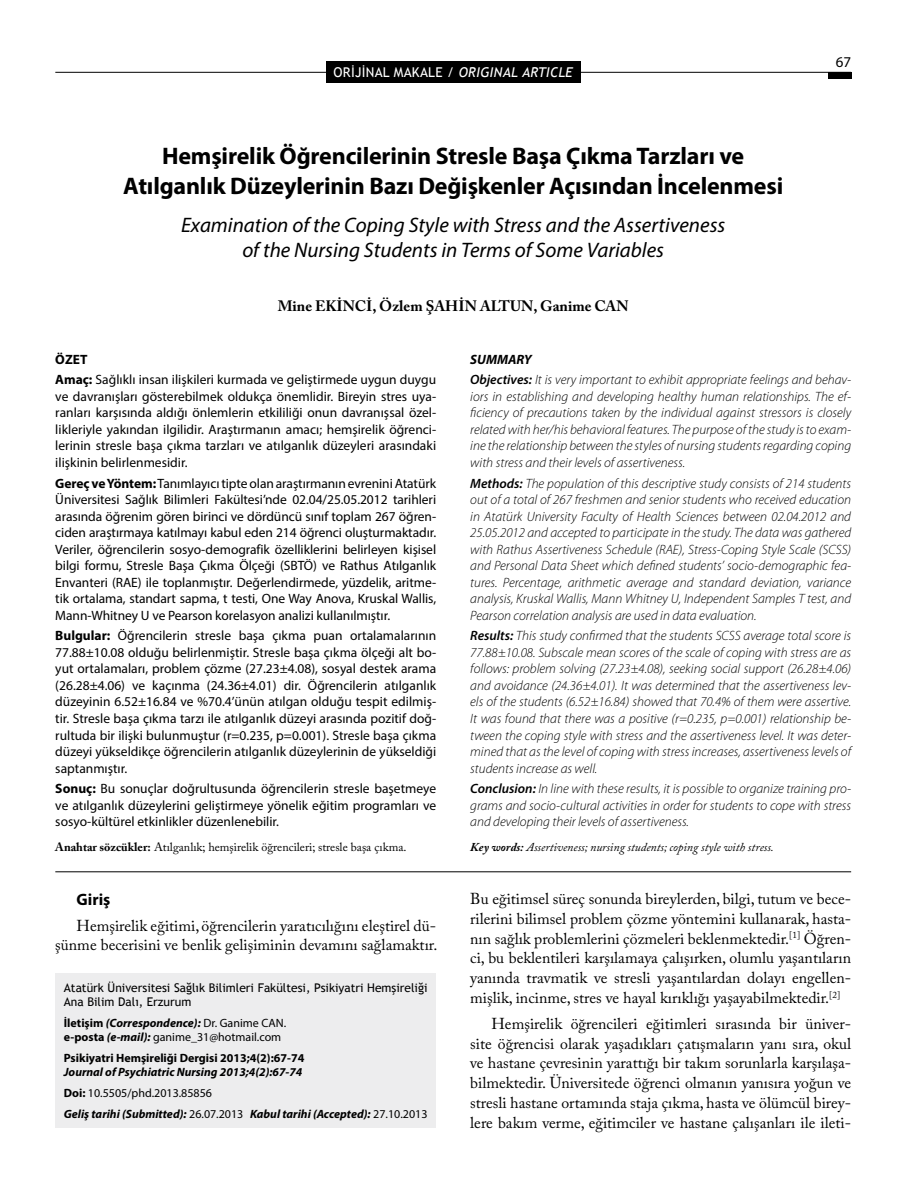
<style>
.page{position:relative;width:915px;height:1183px;background:#fff}
.page>*{position:absolute;margin:0;border:0;box-sizing:border-box;transform-origin:0 0}
.t1{font:700 24px/30px "Myriad Pro";letter-spacing:-.01em;color:#000;text-align:center}
.t2{font:italic 21px/25.5px "Myriad Pro";color:#000;text-align:center}
.t3{font:700 16.5px "Myriad Pro";color:#000}
.t4{font:15.75px/19.6px "Adobe Caslon Pro";color:#000;text-align:justify}
.t5{font:700 15px "Adobe Caslon Pro";color:#000}
.t6{font:15px "Myriad Pro";color:#000}
.t7{font:italic 300 13.5px/16.5px "Myriad Pro";color:#000;text-align:justify}
.t8{font:13.5px/16.5px "Myriad Pro";color:#000;text-align:justify}
.t9{font:13.5px "Trebuchet MS";letter-spacing:.02em;color:#fff}
.t10{font:italic 700 12px/20.9px "Myriad Pro";color:#000}
.t11{font:12px/14.4px "Trebuchet MS";color:#000}
.t12{font:12px/14.4px "Myriad Pro";color:#000}
.t13{font:12px "Adobe Caslon Pro";color:#000}
.t14{font:italic 12px "Adobe Caslon Pro";color:#000}
.t15{font:700 12px "Myriad Pro";color:#000}
.s1{font-style:italic}
.s2{font-weight:700}
.s3{font-weight:600}
.s4{font-weight:700;font-style:italic}
.s5{font-style:normal}
.s6{font-weight:400;font-style:normal}
</style>
<div class="page">
<hr style="left:55px;top:72px;width:795px;height:1px;background:#000">
<div style="left:326px;top:61px;width:254px;height:22px;background:#000"></div>
<div style="left:55px;top:972px;width:381px;height:155px;background:#ededee"></div>
<div style="left:827px;top:72px;width:23px;height:7px;background:#000"></div>
<hr style="left:55px;top:871px;width:795px;height:1px;background:#000">
<p class="t9" style="left:333px;top:64px;width:241px">ORİJİNAL MAKALE / <span class="s1">ORIGINAL ARTICLE</span></p>
<p class="t6" style="left:835px;top:52px;width:17px">67</p>
<h1 class="t1" style="left:123px;top:140px;width:661px">Hemşirelik Öğrencilerinin Stresle Başa Çıkma Tarzları ve<br>Atılganlık Düzeylerinin Bazı Değişkenler Açısından İncelenmesi</h1>
<h2 class="t2" style="left:181px;top:211px;width:545px">Examination of the Coping Style with Stress and the Assertiveness of the Nursing Students in Terms of Some Variables</h2>
<p class="t5" style="left:278px;top:296px;width:352px">Mine EKİNCİ, Özlem ŞAHİN ALTUN, Ganime CAN</p>
<p class="t8" style="left:55px;top:348px;width:382px;line-height:20.7px"><span class="s2">ÖZET<br>Amaç:</span> Sağlıklı insan ilişkileri kurmada ve geliştirmede uygun duygu</p>
<p class="t8" style="left:55px;top:387px;width:382px">ve davranışları gösterebilmek oldukça önemlidir. Bireyin stres uya&shy;ranları karşısında aldığı önlemlerin etkililiği onun davranışsal özel&shy;likleriyle yakından ilgilidir. Araştırmanın amacı; hemşirelik öğrenci&shy;lerinin stresle başa çıkma tarzları ve atılganlık düzeyleri arasındaki ilişkinin belirlenmesidir.</p>
<p class="t8" style="left:55px;top:474px;width:382px"><span class="s2">Gereç ve Yöntem:</span> Tanımlayıcı tipte olan araştırmanın evrenini Atatürk Üniversitesi Sağlık Bilimleri Fakültesi’nde 02.04/25.05.2012 tarihleri arasında öğrenim gören birinci ve dördüncü sınıf toplam 267 öğren&shy;ciden araştırmaya katılmayı kabul eden 214 öğrenci oluşturmaktadır.<br>Veriler, öğrencilerin sosyo-demografik özelliklerini belirleyen kişisel bilgi formu, Stresle Başa Çıkma Ölçeği (SBTÖ) ve Rathus Atılganlık Envanteri (RAE) ile toplanmıştır. Değerlendirmede, yüzdelik, aritme&shy;tik ortalama, standart sapma, t testi, One Way Anova, Kruskal Wallis, Mann-Whitney U ve Pearson korelasyon analizi kullanılmıştır.</p>
<p class="t8" style="left:55px;top:627px;width:382px"><span class="s2">Bulgular:</span> Öğrencilerin stresle başa çıkma puan ortalamalarının 77.88±10.08 olduğu belirlenmiştir. Stresle başa çıkma ölçeği alt bo&shy;yut ortalamaları, problem çözme (27.23±4.08), sosyal destek arama (26.28±4.06) ve kaçınma (24.36±4.01) dir. Öğrencilerin atılganlık düzeyinin 6.52±16.84 ve %70.4’ünün atılgan olduğu tespit edilmiş&shy;tir. Stresle başa çıkma tarzı ile atılganlık düzeyi arasında pozitif doğ&shy;rultuda bir ilişki bulunmuştur (r=0.235, p=0.001). Stresle başa çıkma düzeyi yükseldikçe öğrencilerin atılganlık düzeylerinin de yükseldiği saptanmıştır.</p>
<p class="t8" style="left:55px;top:780px;width:382px"><span class="s2">Sonuç:</span> Bu sonuçlar doğrultusunda öğrencilerin stresle başetmeye ve atılganlık düzeylerini geliştirmeye yönelik eğitim programları ve sosyo-kültürel etkinlikler düzenlenebilir.</p>
<p class="t13" style="left:55px;top:840px;width:352px"><span class="s2">Anahtar sözcükler:</span> Atılganlık; hemşirelik öğrencileri; stresle başa çıkma.</p>
<p class="t7" style="left:470px;top:349px;width:382px;line-height:20.7px"><span class="s2">SUMMARY<br></span><span class="s3">Objectives:</span> It is very important to exhibit appropriate feelings and behav-</p>
<p class="t7" style="left:470px;top:388px;width:382px">iors in establishing and developing healthy human relationships. The ef&shy;ficiency of precautions taken by the individual against stressors is closely related with her/his behavioral features. The purpose of the study is to exam&shy;ine the relationship between the styles of nursing students regarding coping with stress and their levels of assertiveness.</p>
<p class="t7" style="left:470px;top:475px;width:382px"><span class="s3">Methods:</span> The population of this descriptive study consists of 214 students out of a total of 267 freshmen and senior students who received education in Atatürk University Faculty of Health Sciences between 02.04.2012 and 25.05.2012 and accepted to participate in the study. The data was gathered with Rathus Assertiveness Schedule (RAE), Stress-Coping Style Scale (SCSS) and Personal Data Sheet which defined students’ socio-demographic fea&shy;tures. Percentage, arithmetic average and standard deviation, variance analysis, Kruskal Wallis, Mann Whitney U, Independent Samples T test, and Pearson correlation analysis are used in data evaluation.</p>
<p class="t7" style="left:470px;top:628px;width:382px"><span class="s3">Results:</span> This study confirmed that the students SCSS average total score is 77.88±10.08. Subscale mean scores of the scale of coping with stress are as follows: problem solving (27.23±4.08), seeking social support (26.28±4.06) and avoidance (24.36±4.01). It was determined that the assertiveness lev&shy;els of the students (6.52±16.84) showed that 70.4% of them were assertive.<br>It was found that there was a positive (r=0.235, p=0.001) relationship be&shy;tween the coping style with stress and the assertiveness level. It was deter&shy;mined that as the level of coping with stress increases, assertiveness levels of students increase as well.</p>
<p class="t7" style="left:470px;top:780px;width:382px"><span class="s3">Conclusion:</span> In line with these results, it is possible to organize training pro&shy;grams and socio-cultural activities in order for students to cope with stress and developing their levels of assertiveness.</p>
<p class="t14" style="left:470px;top:840px;width:305px"><span class="s2">Key words:</span> Assertiveness; nursing students; coping style with stress.</p>
<p class="t3" style="left:77px;top:888px;width:35px">Giriş</p>
<p class="t4" style="left:55px;top:915px;width:383px;text-align:right">Hemşirelik eğitimi, öğrencilerin yaratıcılığını eleştirel dü&shy;şünme becerisini ve benlik gelişiminin devamını sağlamaktır.</p>
<p class="t11" style="left:64px;top:979px;width:365px">Atatürk Üniversitesi Sağlık Bilimleri Fakültesi, Psikiyatri Hemşireliği<br>Ana Bilim Dalı, Erzurum</p>
<p class="t12" style="left:64px;top:1014px;width:224px"><span class="s2">İletişim</span> <span class="s4">(Correspondence):</span> Dr. Ganime CAN. <span class="s2">e-posta</span> <span class="s4">(e-mail):</span> ganime_31@hotmail.com</p>
<p class="t15" style="left:64px;top:1049px;width:242px">Psikiyatri Hemşireliği Dergisi 2013;4(2):67-74</p>
<p class="t10" style="left:64px;top:1061px;width:365px">Journal of Psychiatric Nursing 2013;4(2):67-74<br><span class="s5">Doi:</span> <span class="s6">10.5505/phd.2013.85856<br></span>Geliş tarihi (Submitted): <span class="s6">26.07.2013</span> Kabul tarihi (Accepted): <span class="s6">27.10.2013</span></p>
<p class="t4" style="left:470px;top:888px;width:382px">Bu eğitimsel süreç sonunda bireylerden, bilgi, tutum ve bece&shy;rilerini bilimsel problem çözme yöntemini kullanarak, hasta&shy;nın sağlık problemlerini çözmeleri beklenmektedir.<sup>[1]</sup> Öğren&shy;ci, bu beklentileri karşılamaya çalışırken, olumlu yaşantıların yanında travmatik ve stresli yaşantılardan dolayı engellen&shy;mişlik, incinme, stres ve hayal kırıklığı yaşayabilmektedir.<sup>[2]</sup></p>
<p class="t4" style="left:470px;top:1013px;width:382px;text-indent:21px">Hemşirelik öğrencileri eğitimleri sırasında bir üniver&shy;site öğrencisi olarak yaşadıkları çatışmaların yanı sıra, okul ve hastane çevresinin yarattığı bir takım sorunlarla karşılaşa&shy;bilmektedir. Üniversitede öğrenci olmanın yanısıra yoğun ve stresli hastane ortamında staja çıkma, hasta ve ölümcül birey&shy;lere bakım verme, eğitimciler ve hastane çalışanları ile ileti-</p>
</div>
